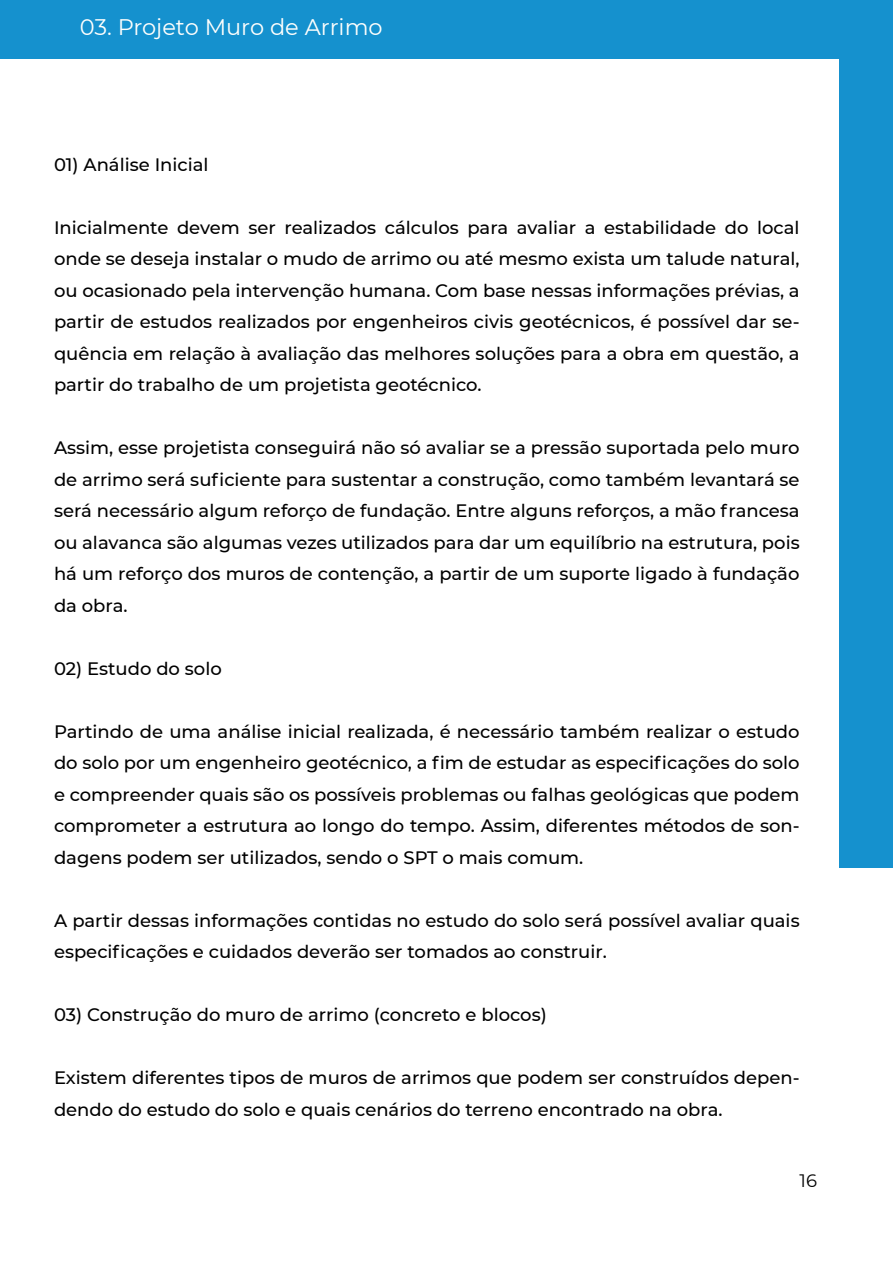
<style>
.page{position:relative;width:893px;height:1263px;background:#fff}
.page>*{position:absolute;margin:0;border:0;box-sizing:border-box;transform-origin:0 0}
.t1{font:22.5px "Montserrat";color:#fffffd}
.t2{font:500 18px/31.5px "Montserrat";color:#000;text-align:justify}
.t3{font:18px "Montserrat";color:#000}
</style>
<div class="page">
<div style="left:0;top:0;width:893px;height:59px;background:#1591ce"></div>
<div style="left:839px;top:52px;width:54px;height:816px;background:#1591ce"></div>
<p class="t1" style="left:80px;top:12px;width:304px">03. Projeto Muro de Arrimo</p>
<p class="t2" style="left:54px;top:148px;width:156px">01) Análise Inicial</p>
<p class="t2" style="left:54px;top:211px;width:747px">Inicialmente devem ser realizados cálculos para avaliar a estabilidade do local onde se deseja instalar o mudo de arrimo ou até mesmo exista um talude natural, ou ocasionado pela intervenção humana. Com base nessas informações prévias, a partir de estudos realizados por engenheiros civis geotécnicos, é possível dar se&shy;quência em relação à avaliação das melhores soluções para a obra em questão, a partir do trabalho de um projetista geotécnico.</p>
<p class="t2" style="left:54px;top:431px;width:747px">Assim, esse projetista conseguirá não só avaliar se a pressão suportada pelo muro de arrimo será suficiente para sustentar a construção, como também levantará se será necessário algum reforço de fundação. Entre alguns reforços, a mão francesa ou alavanca são algumas vezes utilizados para dar um equilíbrio na estrutura, pois há um reforço dos muros de contenção, a partir de um suporte ligado à fundação da obra.</p>
<p class="t2" style="left:54px;top:652px;width:169px">02) Estudo do solo</p>
<p class="t2" style="left:54px;top:715px;width:747px">Partindo de uma análise inicial realizada, é necessário também realizar o estudo do solo por um engenheiro geotécnico, a fim de estudar as especificações do solo e compreender quais são os possíveis problemas ou falhas geológicas que podem comprometer a estrutura ao longo do tempo. Assim, diferentes métodos de son&shy;dagens podem ser utilizados, sendo o SPT o mais comum.</p>
<p class="t2" style="left:54px;top:904px;width:747px">A partir dessas informações contidas no estudo do solo será possível avaliar quais especificações e cuidados deverão ser tomados ao construir.</p>
<p class="t2" style="left:54px;top:998px;width:494px">03) Construção do muro de arrimo (concreto e blocos)</p>
<p class="t2" style="left:54px;top:1061px;width:747px">Existem diferentes tipos de muros de arrimos que podem ser construídos depen&shy;dendo do estudo do solo e quais cenários do terreno encontrado na obra.</p>
<p class="t3" style="left:799px;top:1168px;width:19px">16</p>
</div>
